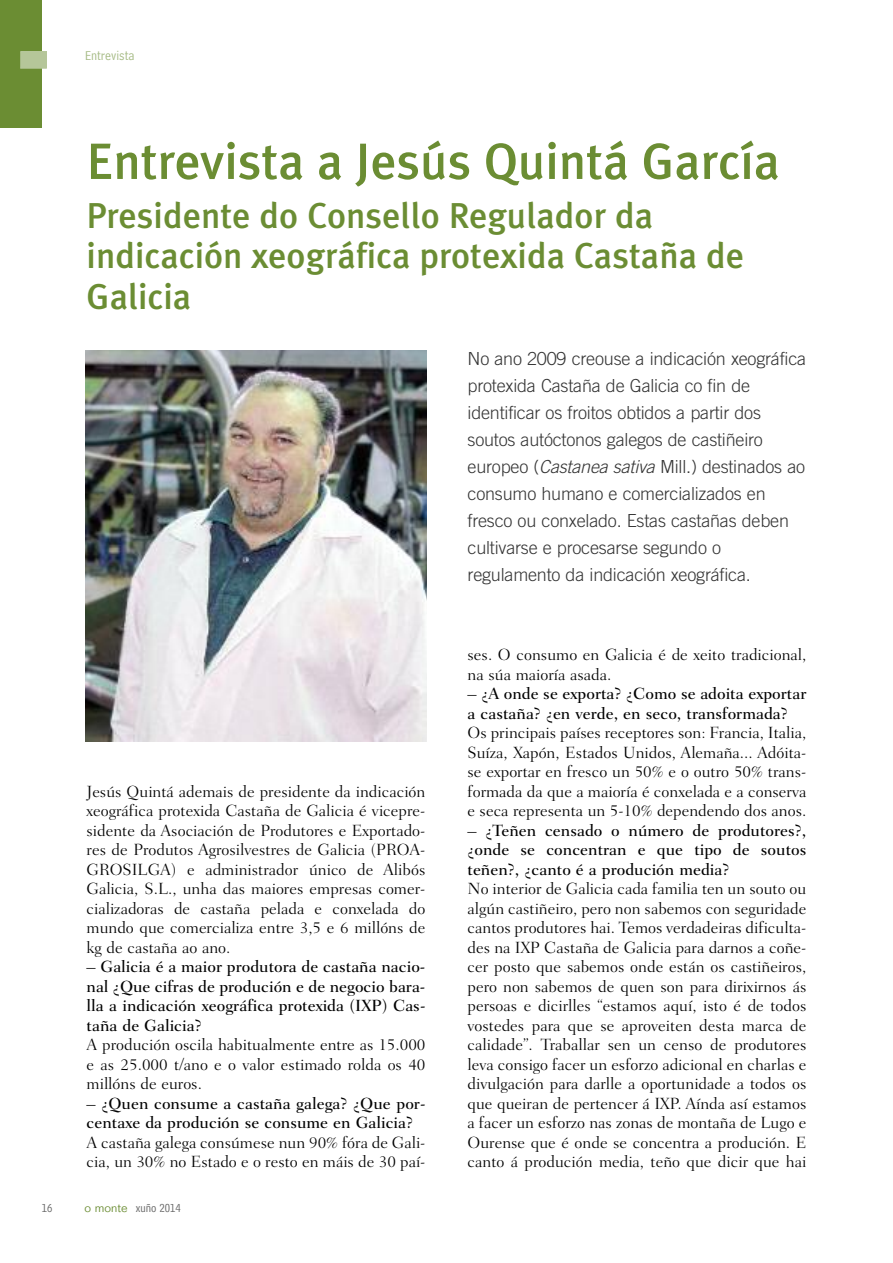
<style>
.page{position:relative;width:893px;height:1263px;background:#fff}
.page>*{position:absolute;margin:0;border:0;box-sizing:border-box;transform-origin:0 0}
.t1{font:500 51px "Meta Plus";color:#6b8d33}
.t2{font:500 36px/40.5px "Meta Plus";color:#6b8d33}
.t3{font:300 18px/27px "Trade Gothic";letter-spacing:-.01em;color:#333}
.t4{font:300 16.5px/19.5px "Fairfield LH";color:#000;text-align:justify}
.t5{font:500 16.5px/19.5px "Fairfield LH";color:#000;text-align:justify}
.t6{font:13.5px "Bell Centennial Address";color:#a6bb85}
.t7{font:12px "Bell Centennial Address";color:#666}
.s1{font-family:"Folio";font-weight:300;color:#6b8d33}
.s2{font-style:italic}
</style>
<div class="page">
<div style="left:0;top:0;width:42px;height:128px;background:#6b8d33"></div>
<div style="left:21px;top:52px;width:25px;height:16px;background:#b5c699"></div>
<div style="left:20px;top:51px;width:27px;height:17px;border:1px solid #b5c699"></div>
<img style="left:85px;top:350px;width:342px;height:391px">
<p class="t6" style="left:85px;top:51px;width:51px">Entrevista</p>
<h1 class="t1" style="left:87px;top:132px;width:695px">Entrevista a Jesús Quintá García</h1>
<h2 class="t2" style="left:87px;top:195px;width:659px">Presidente do Consello Regulador da indicación xeográfica protexida Castaña de<br>Galicia</h2>
<p class="t4" style="left:87px;top:783px;width:340px">Jesús Quintá ademais de presidente da indicación xeográfica protexida Castaña de Galicia é vicepre&shy;sidente da Asociación de Produtores e Exportado&shy;res de Produtos Agrosilvestres de Galicia (PROA-GROSILGA) e administrador único de Alibós Galicia, S.L., unha das maiores empresas comer&shy;cializadoras de castaña pelada e conxelada do mundo que comercializa entre 3,5 e 6 millóns de kg de castaña ao ano.</p>
<p class="t5" style="left:87px;top:958px;width:340px">– Galicia é a maior produtora de castaña nacio&shy;nal ¿Que cifras de produción e de negocio bara&shy;lla a indicación xeográfica protexida (IXP) Cas&shy;taña de Galicia?</p>
<p class="t4" style="left:87px;top:1036px;width:340px">A produción oscila habitualmente entre as 15.000 e as 25.000 t/ano e o valor estimado rolda os 40 millóns de euros.</p>
<p class="t5" style="left:87px;top:1095px;width:340px">– ¿Quen consume a castaña galega? ¿Que por&shy;centaxe da produción se consume en Galicia?</p>
<p class="t4" style="left:87px;top:1134px;width:340px">A castaña galega consúmese nun 90% fóra de Gali&shy;cia, un 30% no Estado e o resto en máis de 30 paí-</p>
<p class="t7" style="left:42px;top:1204px;width:12px">16</p>
<p class="t7" style="left:85px;top:1204px;width:98px"><span class="s1">o monte</span> xuño 2014</p>
<p class="t3" style="left:468px;top:346px;width:340px">No ano 2009 creouse a indicación xeográfica protexida Castaña de Galicia co fin de identificar os froitos obtidos a partir dos soutos autóctonos galegos de castiñeiro europeo (<span class="s2">Castanea sativa</span> Mill.) destinados ao consumo humano e comercializados en fresco ou conxelado. Estas castañas deben cultivarse e procesarse segundo o regulamento da indicación xeográfica.</p>
<p class="t4" style="left:468px;top:646px;width:340px">ses. O consumo en Galicia é de xeito tradicional, na súa maioría asada.</p>
<p class="t5" style="left:468px;top:685px;width:340px">– ¿A onde se exporta? ¿Como se adoita exportar a castaña? ¿en verde, en seco, transformada?</p>
<p class="t4" style="left:468px;top:724px;width:340px">Os principais países receptores son: Francia, Italia, Suíza, Xapón, Estados Unidos, Alemaña... Adóita&shy;se exportar en fresco un 50% e o outro 50% trans&shy;formada da que a maioría é conxelada e a conserva e seca representa un 5-10% dependendo dos anos.</p>
<p class="t5" style="left:468px;top:822px;width:340px">– ¿Teñen censado o número de produtores?, ¿onde se concentran e que tipo de soutos teñen?, ¿canto é a produción media?</p>
<p class="t4" style="left:468px;top:880px;width:340px">No interior de Galicia cada familia ten un souto ou algún castiñeiro, pero non sabemos con seguridade cantos produtores hai. Temos verdadeiras dificulta&shy;des na IXP Castaña de Galicia para darnos a coñe&shy;cer posto que sabemos onde están os castiñeiros, pero non sabemos de quen son para dirixirnos ás persoas e dicirlles “estamos aquí, isto é de todos vostedes para que se aproveiten desta marca de calidade”. Traballar sen un censo de produtores leva consigo facer un esforzo adicional en charlas e divulgación para darlle a oportunidade a todos os que queiran de pertencer á IXP. Aínda así estamos a facer un esforzo nas zonas de montaña de Lugo e Ourense que é onde se concentra a produción. E canto á produción media, teño que dicir que hai</p>
</div>
